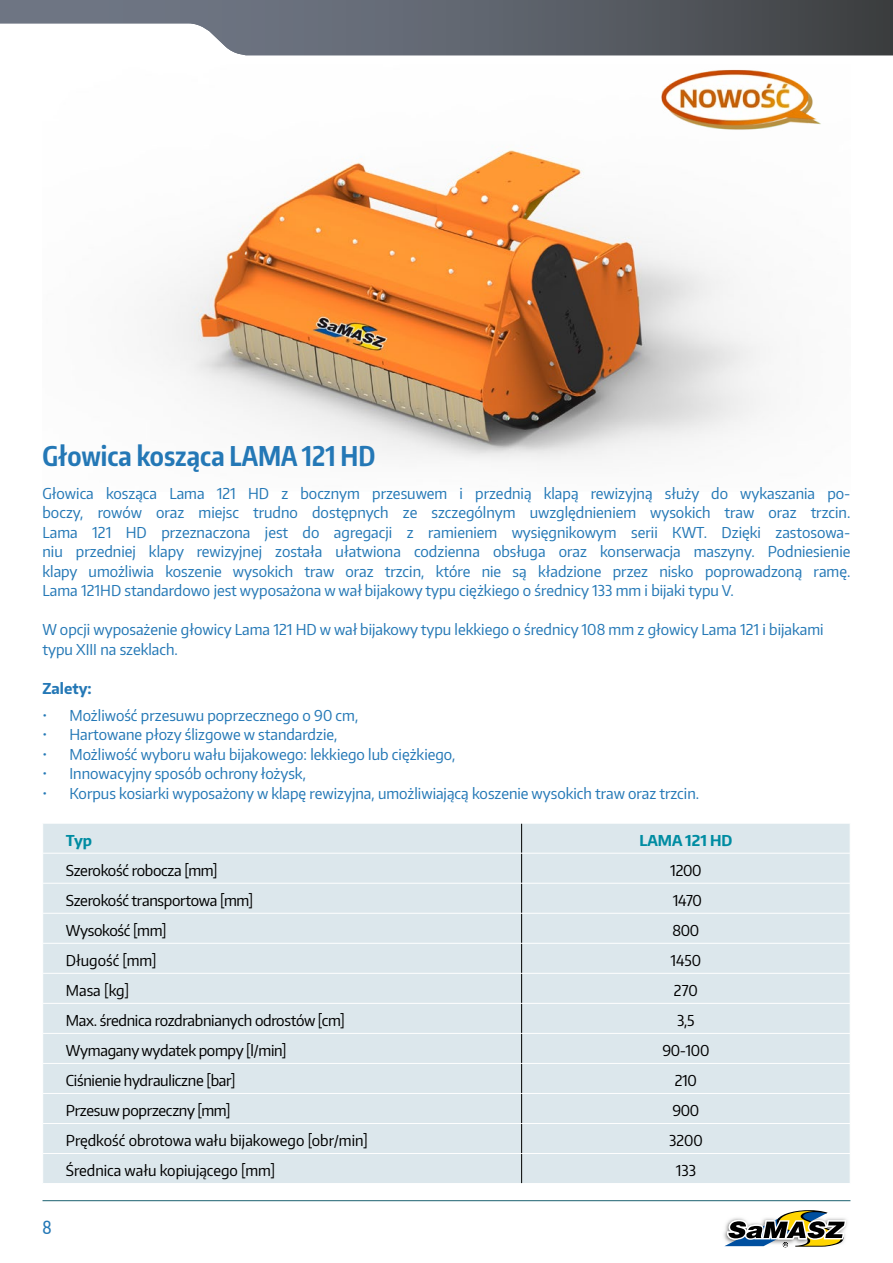
<style>
.page{position:relative;width:893px;height:1263px;background:#fff}
.page>*{position:absolute;margin:0;border:0;box-sizing:border-box;transform-origin:0 0}
.t1{font:700 27.15px "Encode Sans Compressed";color:#2478b6}
.t2{font:500 18px "Encode Sans Compressed";color:#2478b6}
.t3{font:15px/19.5px "Encode Sans Narrow";color:#2478b6;text-align:justify}
.t4{font:15px "Encode Sans Narrow";letter-spacing:-.02em;color:#000}
.t5{font:15px "Encode Sans Narrow";color:#000}
.t6{font:700 15px "Encode Sans Narrow";color:#008ca2}
.t7{font:700 15px "Encode Sans Narrow";color:#2478b6}
</style>
<div class="page">
<img style="left:150px;top:150px;width:620px;height:311px">
<img style="left:661px;top:69px;width:160px;height:61px">
<div style="left:43px;top:824px;width:807px;height:359px;background:#dce7ec"></div>
<hr style="left:521px;top:823px;width:1px;height:30px;background:#000">
<hr style="left:521px;top:853px;width:1px;height:30px;background:#000">
<hr style="left:521px;top:883px;width:1px;height:30px;background:#000">
<hr style="left:521px;top:913px;width:1px;height:30px;background:#000">
<hr style="left:521px;top:943px;width:1px;height:30px;background:#000">
<hr style="left:521px;top:973px;width:1px;height:30px;background:#000">
<svg style="left:521px;top:1004px;width:1px;height:179px"></svg>
<hr style="left:43px;top:823px;width:479px;height:1px;background:#fff">
<hr style="left:43px;top:853px;width:479px;height:1px;background:#fff">
<hr style="left:522px;top:853px;width:328px;height:1px;background:#fff">
<hr style="left:43px;top:883px;width:479px;height:1px;background:#fff">
<hr style="left:522px;top:883px;width:328px;height:1px;background:#fff">
<hr style="left:43px;top:913px;width:479px;height:1px;background:#fff">
<hr style="left:522px;top:913px;width:328px;height:1px;background:#fff">
<hr style="left:43px;top:943px;width:479px;height:1px;background:#fff">
<hr style="left:522px;top:943px;width:328px;height:1px;background:#fff">
<hr style="left:43px;top:973px;width:479px;height:1px;background:#fff">
<hr style="left:522px;top:973px;width:328px;height:1px;background:#fff">
<hr style="left:43px;top:1003px;width:479px;height:1px;background:#fff">
<hr style="left:522px;top:1003px;width:328px;height:1px;background:#fff">
<hr style="left:43px;top:1033px;width:479px;height:1px;background:#fff">
<hr style="left:522px;top:1033px;width:328px;height:1px;background:#fff">
<hr style="left:43px;top:1063px;width:479px;height:1px;background:#fff">
<hr style="left:522px;top:1063px;width:328px;height:1px;background:#fff">
<hr style="left:43px;top:1093px;width:479px;height:1px;background:#fff">
<hr style="left:522px;top:1093px;width:328px;height:1px;background:#fff">
<hr style="left:43px;top:1123px;width:479px;height:1px;background:#fff">
<hr style="left:522px;top:1123px;width:328px;height:1px;background:#fff">
<hr style="left:43px;top:1153px;width:479px;height:1px;background:#fff">
<hr style="left:522px;top:1153px;width:328px;height:1px;background:#fff">
<svg style="left:0;top:0;width:892px;height:55px"></svg>
<svg style="left:892px;top:0;width:1px;height:55px"></svg>
<svg style="left:724px;top:1210px;width:122px;height:37px"></svg>
<hr style="left:43px;top:1200px;width:807px;height:1px;background:#1b606f">
<h1 class="t1" style="left:43px;top:438px;width:334px">Głowica kosząca LAMA 121 HD</h1>
<p class="t3" style="left:43px;top:483px;width:809px">Głowica kosząca Lama 121 HD z bocznym przesuwem i przednią klapą rewizyjną służy do wykaszania po&shy;boczy, rowów oraz miejsc trudno dostępnych ze szczególnym uwzględnieniem wysokich traw oraz trzcin.<br>Lama 121 HD przeznaczona jest do agregacji z ramieniem wysięgnikowym serii KWT. Dzięki zastosowa&shy;niu przedniej klapy rewizyjnej została ułatwiona codzienna obsługa oraz konserwacja maszyny. Podniesienie klapy umożliwia koszenie wysokich traw oraz trzcin, które nie są kładzione przez nisko poprowadzoną ramę.<br>Lama 121HD standardowo jest wyposażona w wał bijakowy typu ciężkiego o średnicy 133 mm i bijaki typu V.</p>
<p class="t3" style="left:43px;top:619px;width:783px">W opcji wyposażenie głowicy Lama 121 HD w wał bijakowy typu lekkiego o średnicy 108 mm z głowicy Lama 121 i bijakami typu XIII na szeklach.</p>
<p class="t7" style="left:43px;top:678px;width:51px">Zalety:</p>
<p class="t3" style="left:43px;top:705px;width:317px">• Możliwość przesuwu poprzecznego o 90 cm,</p>
<p class="t3" style="left:43px;top:724px;width:296px">• Hartowane płozy ślizgowe w standardzie,</p>
<p class="t3" style="left:43px;top:744px;width:414px">• Możliwość wyboru wału bijakowego: lekkiego lub ciężkiego,</p>
<p class="t3" style="left:43px;top:763px;width:265px">• Innowacyjny sposób ochrony łożysk,</p>
<p class="t3" style="left:43px;top:783px;width:658px">• Korpus kosiarki wyposażony w klapę rewizyjna, umożliwiającą koszenie wysokich traw oraz trzcin.</p>
<p class="t6" style="left:66px;top:830px;width:28px">Typ</p>
<p class="t6" style="left:639px;top:830px;width:94px">LAMA 121 HD</p>
<p class="t4" style="left:66px;top:860px;width:153px">Szerokość robocza [mm]</p>
<p class="t4" style="left:670px;top:860px;width:33px">1200</p>
<p class="t4" style="left:66px;top:890px;width:189px">Szerokość transportowa [mm]</p>
<p class="t4" style="left:673px;top:890px;width:31px">1470</p>
<p class="t4" style="left:66px;top:920px;width:102px">Wysokość [mm]</p>
<p class="t4" style="left:672px;top:920px;width:28px">800</p>
<p class="t5" style="left:66px;top:950px;width:92px">Długość [mm]</p>
<p class="t4" style="left:670px;top:950px;width:32px">1450</p>
<p class="t4" style="left:66px;top:980px;width:65px">Masa [kg]</p>
<p class="t4" style="left:674px;top:980px;width:25px">270</p>
<p class="t4" style="left:66px;top:1011px;width:280px">Max. średnica rozdrabnianych odrostów [cm]</p>
<p class="t4" style="left:677px;top:1011px;width:19px">3,5</p>
<p class="t4" style="left:66px;top:1041px;width:222px">Wymagany wydatek pompy [l/min]</p>
<p class="t4" style="left:662px;top:1041px;width:49px">90-100</p>
<p class="t4" style="left:66px;top:1071px;width:171px">Ciśnienie hydrauliczne [bar]</p>
<p class="t4" style="left:675px;top:1071px;width:24px">210</p>
<p class="t4" style="left:66px;top:1101px;width:166px">Przesuw poprzeczny [mm]</p>
<p class="t4" style="left:672px;top:1101px;width:28px">900</p>
<p class="t5" style="left:66px;top:1131px;width:303px">Prędkość obrotowa wału bijakowego [obr/min]</p>
<p class="t4" style="left:669px;top:1131px;width:35px">3200</p>
<p class="t5" style="left:66px;top:1161px;width:211px">Średnica wału kopiującego [mm]</p>
<p class="t4" style="left:676px;top:1161px;width:22px">133</p>
<p class="t2" style="left:43px;top:1216px;width:11px">8</p>
</div>
